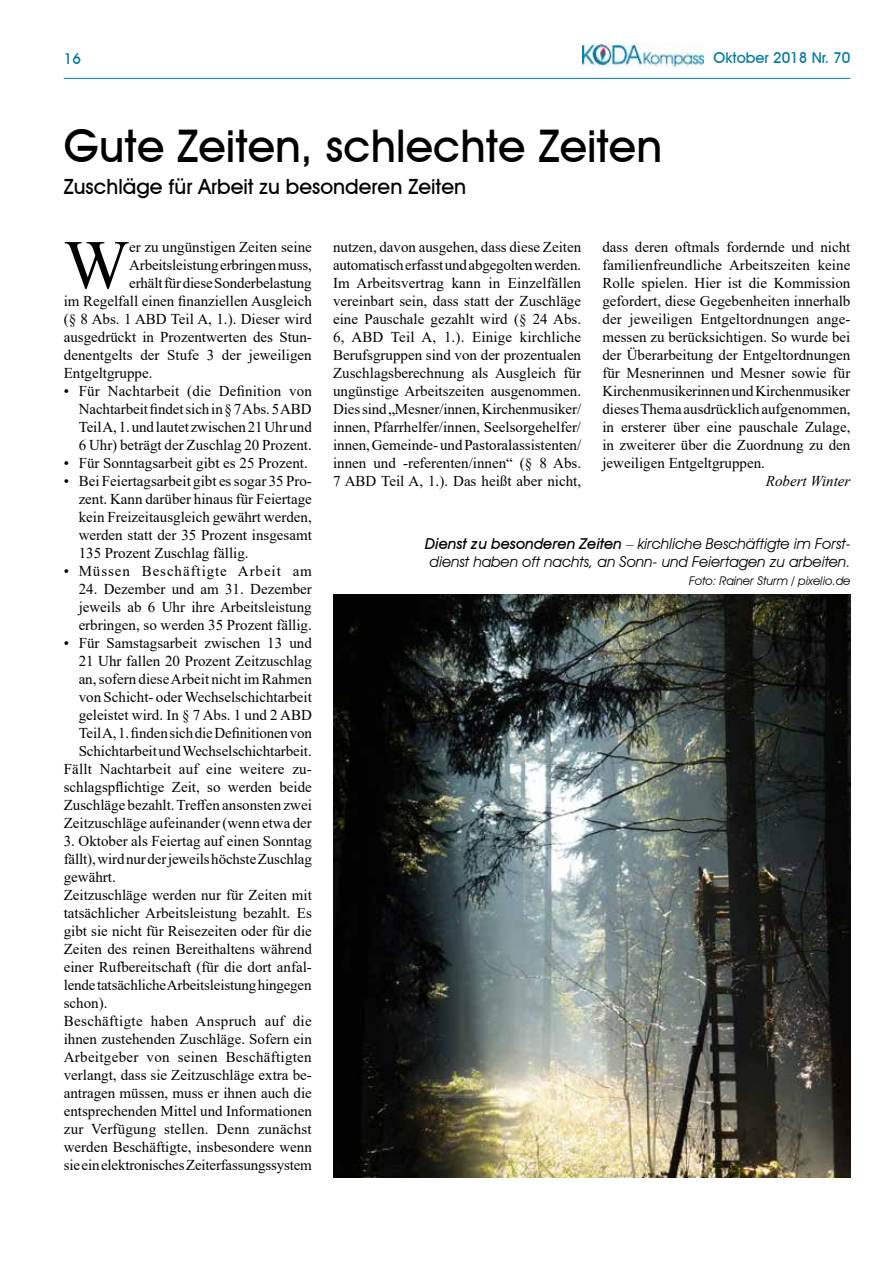
<style>
.page{position:relative;width:893px;height:1263px;background:#fff}
.page>*{position:absolute;margin:0;border:0;box-sizing:border-box;transform-origin:0 0}
.t1{font:69.3px "Times New Roman";color:#000}
.t2{font:500 45px "Avant Garde IT Cby BT";color:#000}
.t3{font:500 21px "Avant Garde IT Cby BT";color:#000}
.t4{font:15px/18px "Times New Roman";color:#000;text-align:justify}
.t5{font:italic 15px/18px "Avant Garde IT Cby BT";color:#000}
.t6{font:15px "Times New Roman";letter-spacing:.06em;color:#000}
.t7{font:500 15px "Avant Garde IT Cby BT";color:#0079a5}
.t8{font:italic 15px "Times New Roman";color:#000}
.t9{font:italic 12px "Avant Garde IT Cby BT";color:#000}
.s1{font-weight:500}
.s2{font-family:"Times New Roman";font-style:normal}
</style>
<div class="page">
<img style="left:333px;top:594px;width:517px;height:584px">
<hr style="left:64px;top:78px;width:786px;height:1px;background:#0079a5">
<img style="left:582px;top:44px;width:121px;height:22px">
<p class="t7" style="left:64px;top:49px;width:19px">16</p>
<p class="t7" style="left:714px;top:49px;width:138px">Oktober 2018 Nr. 70</p>
<h2 class="t2" style="left:64px;top:118px;width:600px">Gute Zeiten, schlechte Zeiten</h2>
<h3 class="t3" style="left:64px;top:174px;width:404px">Zuschläge für Arbeit zu besonderen Zeiten</h3>
<h1 class="t1" style="left:64px;top:216px;width:67px">W</h1>
<p class="t4" style="left:129px;top:238px;width:184px">er zu ungünstigen Zeiten seine</p>
<p class="t4" style="left:129px;top:256px;width:184px">Arbeitsleistung erbringen muss,</p>
<p class="t4" style="left:129px;top:274px;width:184px">erhält für diese Sonderbelastung</p>
<p class="t4" style="left:64px;top:292px;width:250px">im Regelfall einen finanziellen Ausgleich</p>
<p class="t4" style="left:64px;top:310px;width:250px">(§ 8 Abs. 1 ABD Teil A, 1.). Dieser wird</p>
<p class="t4" style="left:64px;top:328px;width:250px">ausgedrückt in Prozentwerten des Stun-</p>
<p class="t4" style="left:64px;top:346px;width:250px">denentgelts der Stufe 3 der jeweiligen</p>
<p class="t4" style="left:64px;top:364px;width:90px">Entgeltgruppe.</p>
<p class="t4" style="left:79px;top:382px;width:235px;text-indent:-15px">• Für Nachtarbeit (die Definition von Nachtarbeit findet sich in § 7 Abs. 5 ABD Teil A, 1. und lautet zwischen 21 Uhr und 6 Uhr) beträgt der Zuschlag 20 Prozent.</p>
<p class="t4" style="left:64px;top:454px;width:246px">• Für Sonntagsarbeit gibt es 25 Prozent.</p>
<p class="t4" style="left:79px;top:472px;width:235px;text-indent:-15px">• Bei Feiertagsarbeit gibt es sogar 35 Pro&shy;zent. Kann darüber hinaus für Feiertage kein Freizeitausgleich gewährt werden, werden statt der 35 Prozent insgesamt 135 Prozent Zuschlag fällig.</p>
<p class="t6" style="left:64px;top:560px;width:250px">• Müssen Beschäftigte Arbeit am</p>
<p class="t4" style="left:79px;top:580px;width:235px">24. Dezember und am 31. Dezember jeweils ab 6 Uhr ihre Arbeitsleistung erbringen, so werden 35 Prozent fällig.</p>
<p class="t4" style="left:64px;top:634px;width:250px;text-align:right">• Für Samstagsarbeit zwischen 13 und 21 Uhr fallen 20 Prozent Zeitzuschlag an, sofern diese Arbeit nicht im Rahmen von Schicht- oder Wechselschichtarbeit geleistet wird. In § 7 Abs. 1 und 2 ABD Teil A, 1. finden sich die Definitionen von Schichtarbeit und Wechselschichtarbeit.<br>Fällt Nachtarbeit auf eine weitere zu&shy;schlagspflichtige Zeit, so werden beide Zuschläge bezahlt. Treffen ansonsten zwei Zeitzuschläge aufeinander (wenn etwa der</p>
<p class="t4" style="left:64px;top:832px;width:250px;text-align:left">3. Oktober als Feiertag auf einen Sonntag fällt), wird nur der jeweils höchste Zuschlag gewährt.<br>Zeitzuschläge werden nur für Zeiten mit tatsächlicher Arbeitsleistung bezahlt. Es gibt sie nicht für Reisezeiten oder für die Zeiten des reinen Bereithaltens während einer Rufbereitschaft (für die dort anfal&shy;lende tatsächliche Arbeitsleistung hingegen schon).<br>Beschäftigte haben Anspruch auf die ihnen zustehenden Zuschläge. Sofern ein Arbeitgeber von seinen Beschäftigten verlangt, dass sie Zeitzuschläge extra be&shy;antragen müssen, muss er ihnen auch die entsprechenden Mittel und Informationen zur Verfügung stellen. Denn zunächst werden Beschäftigte, insbesondere wenn sie ein elektronisches Zeiterfassungssystem</p>
<p class="t4" style="left:333px;top:238px;width:250px">nutzen, davon ausgehen, dass diese Zeiten automatisch erfasst und abgegolten werden.<br>Im Arbeitsvertrag kann in Einzelfällen vereinbart sein, dass statt der Zuschläge eine Pauschale gezahlt wird (§ 24 Abs.<br>6, ABD Teil A, 1.). Einige kirchliche Berufsgruppen sind von der prozentualen Zuschlagsberechnung als Ausgleich für ungünstige Arbeitszeiten ausgenommen.<br>Dies sind „Mesner/innen, Kirchenmusiker/ innen, Pfarrhelfer/innen, Seelsorgehelfer/ innen, Gemeinde- und Pastoralassistenten/ innen und -referenten/innen“ (§ 8 Abs.<br>7 ABD Teil A, 1.). Das heißt aber nicht,</p>
<p class="t4" style="left:602px;top:238px;width:250px">dass deren oftmals fordernde und nicht familienfreundliche Arbeitszeiten keine Rolle spielen. Hier ist die Kommission gefordert, diese Gegebenheiten innerhalb der jeweiligen Entgeltordnungen ange&shy;messen zu berücksichtigen. So wurde bei der Überarbeitung der Entgeltordnungen für Mesnerinnen und Mesner sowie für Kirchenmusikerinnen und Kirchenmusiker dieses Thema ausdrücklich aufgenommen, in ersterer über eine pauschale Zulage, in zweiterer über die Zuordnung zu den jeweiligen Entgeltgruppen.</p>
<p class="t8" style="left:766px;top:471px;width:86px">Robert Winter</p>
<p class="t5" style="left:425px;top:535px;width:427px"><span class="s1">Dienst zu besonderen Zeiten</span> <span class="s2">–</span> kirchliche Beschäftigte im Forst&shy;dienst haben oft nachts, an Sonn- und Feiertagen zu arbeiten.</p>
<p class="t9" style="left:689px;top:574px;width:163px">Foto: Rainer Sturm / pixelio.de</p>
</div>
